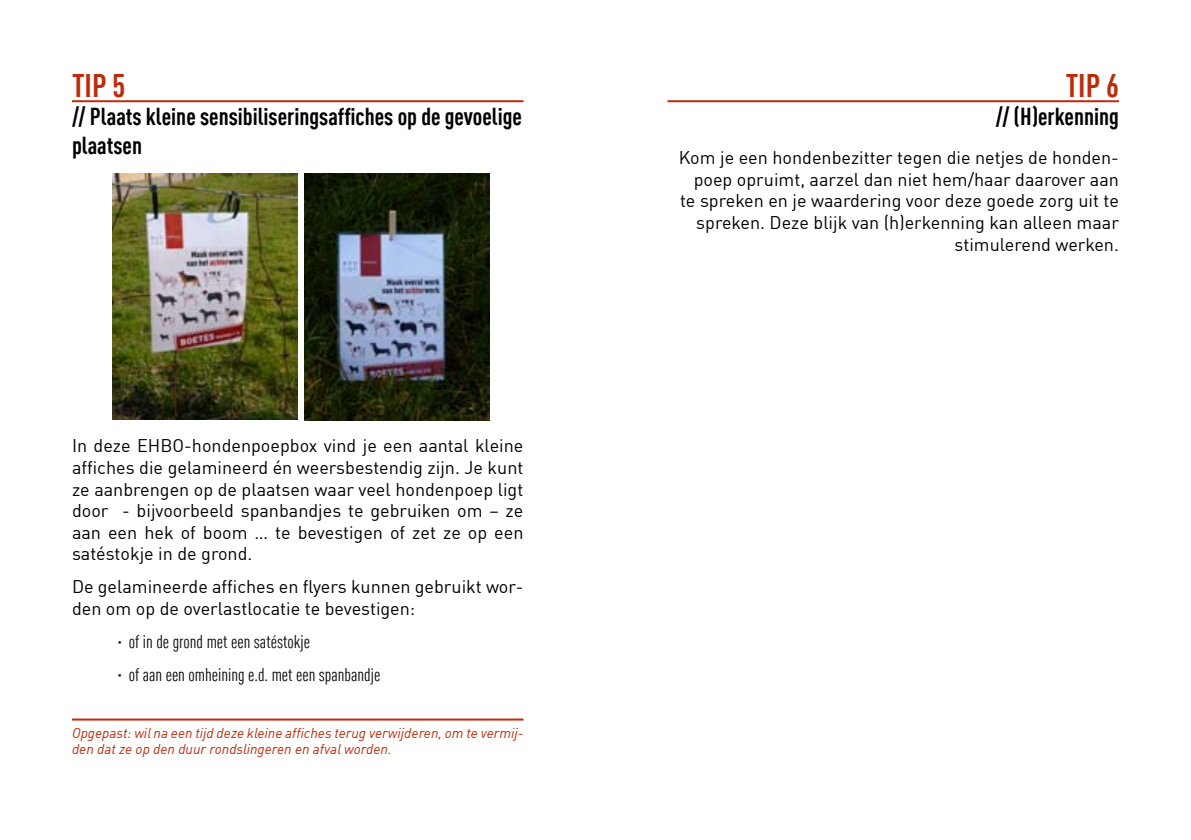
<style>
.page{position:relative;width:1191px;height:840px;background:#fff}
.page>*{position:absolute;margin:0;border:0;box-sizing:border-box;transform-origin:0 0}
.t1{font:700 condensed 32px "DIN Offc Pro";color:#bd2b0b}
.t2{font:700 condensed 24px/28.8px "DIN Offc Pro";color:#000}
.t3{font:18px/21.6px "DIN Offc Pro";color:#000;text-align:justify}
.t4{font:condensed 18px/33px "DIN Offc Pro";color:#000}
.t5{font:italic 14px/16.8px "DIN Offc Pro";color:#bd2b0b}
</style>
<div class="page">
<hr style="left:72px;top:100px;width:451px;height:2px;background:#bd2b0b">
<hr style="left:72px;top:718px;width:451px;height:2px;background:#bd2b0b">
<hr style="left:667px;top:100px;width:452px;height:2px;background:#bd2b0b">
<img style="left:113px;top:173px;width:185px;height:247px">
<img style="left:305px;top:173px;width:184px;height:247px">
<h1 class="t1" style="left:72px;top:61px;width:55px">TIP 5</h1>
<h2 class="t2" style="left:72px;top:100px;width:451px">// Plaats kleine sensibiliseringsaffiches op de gevoelige plaatsen</h2>
<p class="t3" style="left:72px;top:433px;width:453px">In deze EHBO-hondenpoepbox vind je een aantal kleine affiches die gelamineerd én weersbestendig zijn. Je kunt ze aanbrengen op de plaatsen waar veel hondenpoep ligt door - bijvoorbeeld spanbandjes te gebruiken om – ze aan een hek of boom … te bevestigen of zet ze op een satéstokje in de grond.</p>
<p class="t3" style="left:72px;top:574px;width:453px">De gelamineerde affiches en flyers kunnen gebruikt wor&shy;den om op de overlastlocatie te bevestigen:</p>
<p class="t4" style="left:117px;top:623px;width:264px">· of in de grond met een satéstokje<br>· of aan een omheining e.d. met een spanbandje</p>
<p class="t5" style="left:72px;top:722px;width:453px">Opgepast: wil na een tijd deze kleine affiches terug verwijderen, om te vermij&shy;den dat ze op den duur rondslingeren en afval worden.</p>
<h1 class="t1" style="left:1065px;top:61px;width:55px">TIP 6</h1>
<h2 class="t2" style="left:996px;top:100px;width:124px">// (H)erkenning</h2>
<p class="t3" style="left:679px;top:145px;width:441px;text-align:right">Kom je een hondenbezitter tegen die netjes de honden&shy;poep opruimt, aarzel dan niet hem/haar daarover aan te spreken en je waardering voor deze goede zorg uit te spreken. Deze blijk van (h)erkenning kan alleen maar stimulerend werken.</p>
</div>
